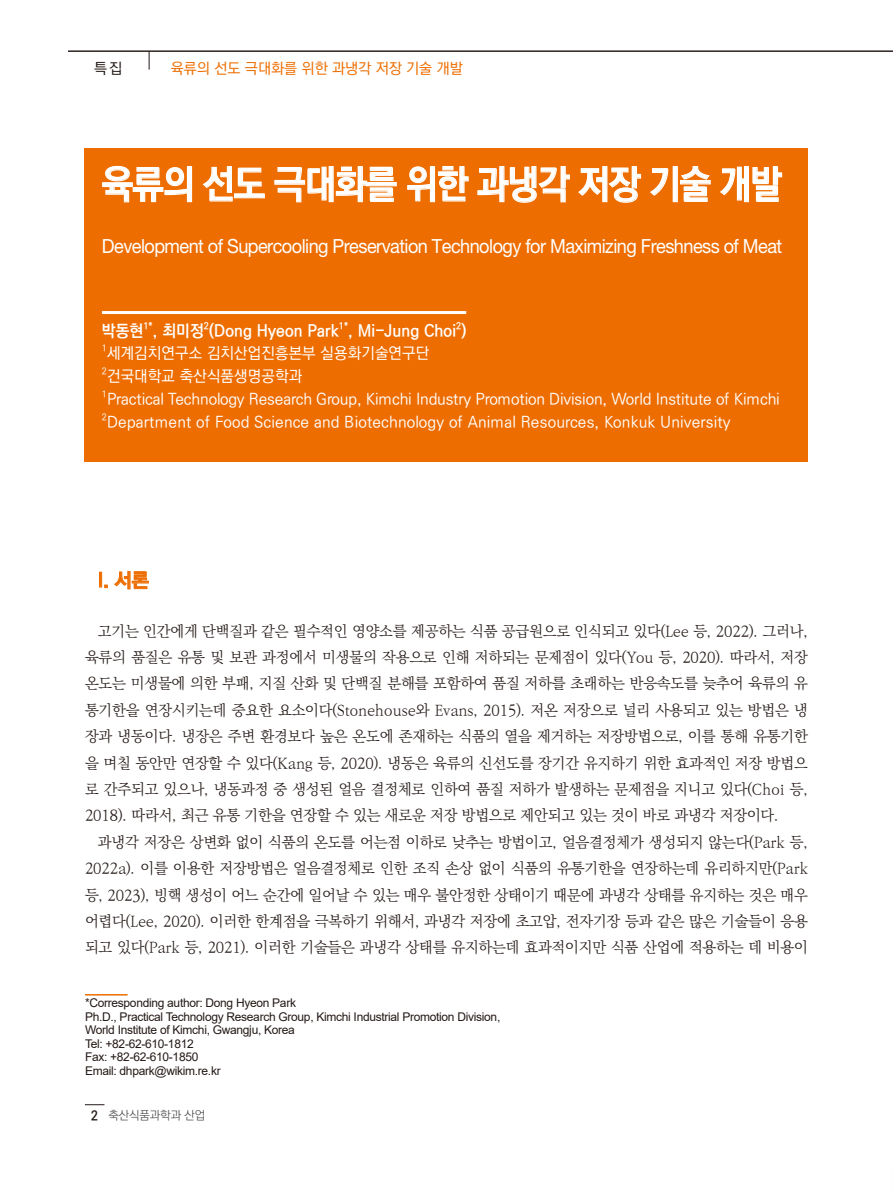
<style>
.page{position:relative;width:893px;height:1191px;background:#fff}
.page>*{position:absolute;margin:0;border:0;box-sizing:border-box;transform-origin:0 0}
.t1{font:700 39px "Ko Pub World Dotum";letter-spacing:-.02em;color:#fff;scale:.92 1}
.t2{font:19.5px "Helvetica Neue LT Pro";letter-spacing:-.03em;color:#fff;scale:.93 1}
.t3{font:700 19.5px "Ko Pub World Dotum";color:#ed6d00}
.t4{font:700 16.5px "Ko Pub World Dotum";letter-spacing:.01em;color:#fff;scale:.95 1}
.t5{font:500 15.75px "Ko Pub World Dotum";letter-spacing:.01em;color:#fff}
.t6{font:500 15.75px "Ko Pub World Dotum";letter-spacing:-.01em;color:#fff}
.t7{font:300 15px/26.4px "Ko Pub World Batang";letter-spacing:-.01em;color:#231916;text-align:justify}
.t8{font:500 15px "Ko Pub World Dotum";color:#ed6d00}
.t9{font:500 15px "Ko Pub World Dotum";color:#231916}
.t10{font:12px/13.5px "Arial";letter-spacing:-.025em;color:#231916}
.t11{font:300 12px "Ko Pub World Dotum";letter-spacing:-.01em;color:#4d4a4a}
.t12{font:700 9.6px "Ko Pub World Dotum";color:#fff;scale:.95 1}
.t13{font:500 9.15px "Ko Pub World Dotum";color:#fff}
.s1{font-weight:700;font-size:13.5px;color:#231916}
</style>
<div class="page">
<hr style="left:68px;top:51px;width:825px;height:1px;background:#231916">
<svg style="left:85px;top:1104px;width:19px;height:1px"></svg>
<svg style="left:149px;top:52px;width:1px;height:18px"></svg>
<div style="left:85px;top:148px;width:723px;height:314px;background:#ed6d00"></div>
<hr style="left:102px;top:311px;width:364px;height:3px;background:#fff">
<svg style="left:102px;top:165px;width:91px;height:38px"></svg>
<svg style="left:202px;top:166px;width:63px;height:36px"></svg>
<svg style="left:274px;top:166px;width:123px;height:37px"></svg>
<svg style="left:407px;top:166px;width:62px;height:37px"></svg>
<svg style="left:477px;top:166px;width:93px;height:37px"></svg>
<svg style="left:578px;top:166px;width:64px;height:37px"></svg>
<svg style="left:650px;top:166px;width:61px;height:37px"></svg>
<svg style="left:720px;top:166px;width:63px;height:37px"></svg>
<div style="left:99px;top:572px;width:3px;height:15px;border:1px solid #ed6d00"></div>
<svg style="left:114px;top:571px;width:35px;height:18px"></svg>
<hr style="left:85px;top:994px;width:43px;height:1px;background:#ed6d00">
<p class="t9" style="left:94px;top:57px;width:30px">특집</p>
<p class="t8" style="left:171px;top:57px;width:294px">육류의 선도 극대화를 위한 과냉각 저장 기술 개발</p>
<p class="t1" style="left:102px;top:156px;width:741px">육류의 선도 극대화를 위한 과냉각 저장 기술 개발</p>
<p class="t2" style="left:102px;top:234px;width:733px">Development of Supercooling Preservation Technology for Maximizing Freshness of Meat</p>
<p class="t4" style="left:102px;top:319px;width:45px">박동현</p>
<p class="t12" style="left:143px;top:319px;width:11px">1*</p>
<p class="t4" style="left:153px;top:319px;width:197px">, 최미정 (Dong Hyeon Park</p>
<p class="t12" style="left:204px;top:319px;width:7px">2</p>
<p class="t12" style="left:339px;top:319px;width:11px">1*</p>
<p class="t4" style="left:348px;top:319px;width:126px">, Mi-Jung Choi )</p>
<p class="t12" style="left:456px;top:319px;width:7px">2</p>
<p class="t13" style="left:102px;top:342px;width:7px">1</p>
<p class="t5" style="left:107px;top:342px;width:324px">세계김치연구소 김치산업진흥본부 실용화기술연구단</p>
<p class="t13" style="left:102px;top:365px;width:7px">2</p>
<p class="t5" style="left:107px;top:365px;width:197px">건국대학교 축산식품생명공학과</p>
<p class="t13" style="left:102px;top:387px;width:7px">1</p>
<p class="t6" style="left:107px;top:388px;width:674px">Practical Technology Research Group, Kimchi Industry Promotion Division, World Institute of Kimchi</p>
<p class="t13" style="left:102px;top:410px;width:7px">2</p>
<p class="t5" style="left:107px;top:411px;width:625px">Department of Food Science and Biotechnology of Animal Resources, Konkuk University</p>
<p class="t3" style="left:98px;top:566px;width:53px">I. 서론</p>
<p class="t7" style="left:85px;top:618px;width:724px;text-indent:13px">고기는 인간에게 단백질과 같은 필수적인 영양소를 제공하는 식품 공급원으로 인식되고 있다(Lee 등, 2022). 그러나, 육류의 품질은 유통 및 보관 과정에서 미생물의 작용으로 인해 저하되는 문제점이 있다(You 등, 2020). 따라서, 저장 온도는 미생물에 의한 부패, 지질 산화 및 단백질 분해를 포함하여 품질 저하를 초래하는 반응속도를 늦추어 육류의 유 통기한을 연장시키는데 중요한 요소이다(Stonehouse와 Evans, 2015). 저온 저장으로 널리 사용되고 있는 방법은 냉 장과 냉동이다. 냉장은 주변 환경보다 높은 온도에 존재하는 식품의 열을 제거하는 저장방법으로, 이를 통해 유통기한 을 며칠 동안만 연장할 수 있다(Kang 등, 2020). 냉동은 육류의 신선도를 장기간 유지하기 위한 효과적인 저장 방법으 로 간주되고 있으나, 냉동과정 중 생성된 얼음 결정체로 인하여 품질 저하가 발생하는 문제점을 지니고 있다(Choi 등, 2018). 따라서, 최근 유통 기한을 연장할 수 있는 새로운 저장 방법으로 제안되고 있는 것이 바로 과냉각 저장이다.</p>
<p class="t7" style="left:85px;top:829px;width:724px;text-indent:13px">과냉각 저장은 상변화 없이 식품의 온도를 어는점 이하로 낮추는 방법이고, 얼음결정체가 생성되지 않는다(Park 등, 2022a). 이를 이용한 저장방법은 얼음결정체로 인한 조직 손상 없이 식품의 유통기한을 연장하는데 유리하지만(Park 등, 2023), 빙핵 생성이 어느 순간에 일어날 수 있는 매우 불안정한 상태이기 때문에 과냉각 상태를 유지하는 것은 매우 어렵다(Lee, 2020). 이러한 한계점을 극복하기 위해서, 과냉각 저장에 초고압, 전자기장 등과 같은 많은 기술들이 응용 되고 있다(Park 등, 2021). 이러한 기술들은 과냉각 상태를 유지하는데 효과적이지만 식품 산업에 적용하는 데 비용이</p>
<p class="t10" style="left:85px;top:996px;width:212px">*Corresponding author: Dong Hyeon Park</p>
<p class="t10" style="left:85px;top:1009px;width:417px">Ph.D., Practical Technology Research Group, Kimchi Industrial Promotion Division,<br>World Institute of Kimchi, Gwangju, Korea</p>
<p class="t10" style="left:85px;top:1036px;width:110px">Tel: +82-62-610-1812</p>
<p class="t10" style="left:85px;top:1050px;width:115px">Fax: +82-62-610-1850</p>
<p class="t10" style="left:85px;top:1063px;width:137px">Email: dhpark@wikim.re.kr</p>
<p class="t11" style="left:91px;top:1106px;width:115px"><span class="s1">2</span> 축산식품과학과 산업</p>
</div>
